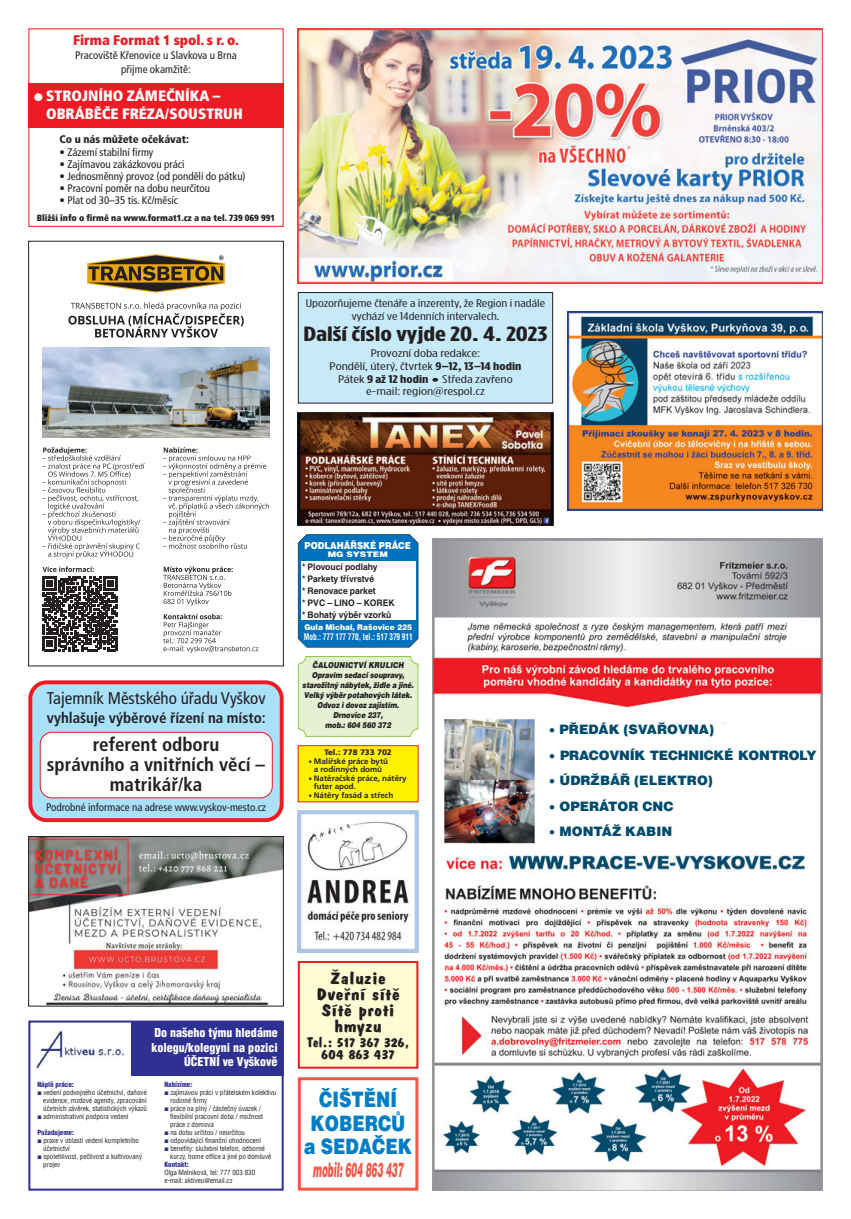
<style>
.page{position:relative;width:851px;height:1219px;background:#fff}
.page>*{position:absolute;margin:0;border:0;box-sizing:border-box;transform-origin:0 0}
.t1{font:900 21.3px/23.7px "Helvetica CE";color:#007dc5;text-align:center;scale:.8 1}
.t2{font:700 20.6px "Gotham Condensed";color:#231f20;scale:1.48 1}
.t3{font:900 20.1px "Helvetica CE";color:#f15847;scale:.44 1}
.t4{font:700 condensed 19px/20px "Frutiger CE";color:#231f20;text-align:center}
.t5{font:700 17px/15.8px "Dom Casual CE";color:#231f20;text-align:center;scale:1.23 1}
.t6{font:condensed 17px "Frutiger CE";color:#231f20}
.t7{font:900 condensed 15px/18px "Frutiger CE";color:#fff}
.t8{font:700 condensed 15px "Frutiger CE";color:#231f20}
.t9{font:900 condensed 14px "Frutiger CE";color:#ed1c24}
.t10{font:700 13.9px/11.8px "Dom Casual CE";color:#231f20;text-align:center;scale:1.1 1}
.t11{font:900 13px "Helvetica CE";color:#004b6c}
.t12{font:900 13px "Helvetica CE";letter-spacing:-.02em;color:#004b6c}
.t13{font:900 condensed 12px/14.4px "Helvetica CE";color:#fff;text-align:right}
.t14{font:11.1px/12.7px "Gotham Condensed";color:#231f20;text-align:center;scale:1.48 1}
.t15{font:11.1px/12.7px "Gotham Condensed";color:#231f20;text-align:center;scale:1.41 1}
.t16{font:condensed 11px/13.2px "Frutiger CE";color:#231f20;text-align:center}
.t17{font:900 condensed 11px "Frutiger CE";color:#231f20}
.t18{font:900 9.7px "Helvetica CE";color:#fff;scale:.88 1}
.t19{font:700 9px/12px "Helvetica CE";color:#231f20;scale:.95 1}
.t20{font:900 condensed 9px "Frutiger CE";color:#231f20}
.t21{font:700 condensed 9px "Helvetica CE";color:#fff;scale:.81 1}
.t22{font:italic 900 8.2px/10px "Helvetica CE";letter-spacing:-.01em;color:#231f20;text-align:center;scale:.83 1}
.t23{font:700 8px "Frutiger CE";color:#231f20}
.t24{font:900 8px "Frutiger CE";color:#231f20}
.t25{font:900 7.9px "Helvetica CE";color:#fff;scale:.95 1}
.t26{font:900 7.7px "Helvetica CE";color:#fff;scale:1.17 1}
.t27{font:condensed 7px/8px "Helvetica CE";color:#231f20}
.t28{font:900 condensed 7px "Helvetica CE";color:#2e3092}
.s1{font-weight:700}
.s2{font-family:"Lucida Grande"}
.s3{font-family:"Soleil Bk";font-weight:400}
.s4{font-family:"Soleil Bk";font-stretch:normal;color:#2e3092}
.s5{font-family:"Lucida Grande";font-weight:400}
</style>
<div class="page">
<div style="left:28px;top:83px;width:255px;height:45px;background:#ed1c24"></div>
<div style="left:28px;top:28px;width:255px;height:199px;border:1px solid #ed1c24"></div>
<div style="left:298px;top:293px;width:254px;height:110px;background:#c7eafb"></div>
<div style="left:298px;top:292px;width:255px;height:112px;border:1px solid #231f20"></div>
<img style="left:30px;top:838px;width:251px;height:166px">
<div style="left:28px;top:836px;width:255px;height:170px;border:1px solid #231f20"></div>
<div style="left:28px;top:1020px;width:255px;height:171px;border:2px solid #2e3092"></div>
<div style="left:131px;top:1022px;width:152px;height:54px;background:#2e3092"></div>
<img style="left:36px;top:1030px;width:89px;height:39px">
<img style="left:432px;top:539px;width:390px;height:652px">
<div style="left:548px;top:724px;width:268px;height:115px;background:#fff"></div>
<img style="left:567px;top:312px;width:255px;height:198px">
<img style="left:298px;top:28px;width:524px;height:255px">
<img style="left:298px;top:412px;width:255px;height:114px">
<svg style="left:298px;top:534px;width:120px;height:113px;background:#0874bb"></svg>
<div style="left:301px;top:561px;width:114px;height:59px;background:#fff"></div>
<div style="left:298px;top:656px;width:120px;height:81px;background:#e5f0d4"></div>
<img style="left:298px;top:811px;width:120px;height:141px">
<div style="left:298px;top:746px;width:120px;height:56px;background:#fff200"></div>
<div style="left:298px;top:745px;width:120px;height:57px;border:1px solid #ed1c24"></div>
<div style="left:298px;top:1077px;width:120px;height:114px;border:3px solid #f15847"></div>
<svg style="left:28px;top:680px;width:255px;height:142px"></svg>
<div style="left:300px;top:963px;width:116px;height:104px;background:#fffcd5"></div>
<div style="left:298px;top:961px;width:120px;height:108px;border:2px solid #ed1c24"></div>
<svg style="left:43px;top:447px;width:102px;height:111px"></svg>
<svg style="left:68px;top:302px;width:176px;height:36px"></svg>
<svg style="left:163px;top:447px;width:106px;height:102px"></svg>
<svg style="left:163px;top:566px;width:70px;height:40px"></svg>
<svg style="left:163px;top:614px;width:95px;height:39px"></svg>
<img style="left:43px;top:347px;width:226px;height:90px">
<svg style="left:87px;top:254px;width:138px;height:39px"></svg>
<svg style="left:43px;top:566px;width:74px;height:85px"></svg>
<div style="left:28px;top:241px;width:255px;height:425px;border:1px solid #231f20"></div>
<h3 class="t9" style="left:73px;top:33px;width:167px">Firma Format 1 spol. s r. o.</h3>
<h3 class="t16" style="left:75px;top:50px;width:163px">Pracoviště Křenovice u Slavkova u Brna přijme okamžitě:</h3>
<h3 class="t7" style="left:46px;top:88px;width:198px;text-indent:-12px">● STROJNÍHO ZÁMEČNÍKA –<br>OBRÁBĚČE FRÉZA/SOUSTRUH</h3>
<h3 class="t17" style="left:60px;top:134px;width:131px">Co u nás můžete očekávat:</h3>
<h3 class="t16" style="left:60px;top:146px;width:95px">• Zázemí stabilní firmy</h3>
<h3 class="t16" style="left:60px;top:158px;width:126px">• Zajímavou zakázkovou práci</h3>
<h3 class="t16" style="left:60px;top:171px;width:188px">• Jednosměnný provoz (od pondělí do pátku)</h3>
<h3 class="t16" style="left:60px;top:183px;width:152px">• Pracovní poměr na dobu neurčitou</h3>
<h3 class="t16" style="left:60px;top:195px;width:120px">• Plat od 30–35 tis. Kč/měsíc</h3>
<p class="t20" style="left:37px;top:214px;width:240px">Bližší info o firmě na www.format1.cz a na tel. 739 069 991</p>
<h3 class="t15" style="left:306px;top:297px;width:171px">Upozorňujeme čtenáře a inzerenty, že Region i nadále vychází ve 14denních intervalech.</h3>
<h2 class="t2" style="left:303px;top:322px;width:166px">Další číslo vyjde 20. 4. 2023</h2>
<h3 class="t14" style="left:329px;top:348px;width:131px">Provozní doba redakce:<br>Pondělí, úterý, čtvrtek <span class="s1">9–12, 13–14 hodin<br></span>Pátek<span class="s1">9 až 12 hodin</span> <span class="s2">•</span> Středa zavřeno e-mail: region@respol.cz</h3>
<h3 class="t6" style="left:47px;top:691px;width:220px">Tajemník Městského úřadu Vyškov</h3>
<h3 class="t8" style="left:47px;top:711px;width:220px">vyhlašuje výběrové řízení na místo:</h3>
<h3 class="t4" style="left:47px;top:735px;width:220px">referent odboru<br>správního a vnitřních věcí – matrikář/ka</h3>
<h3 class="t16" style="left:46px;top:802px;width:221px">Podrobné informace na adrese www.vyskov-mesto.cz</h3>
<h3 class="t18" style="left:304px;top:541px;width:122px">PODLAHÁŘSKÉ PRÁCE</h3>
<p class="t26" style="left:328px;top:551px;width:53px">MG SYSTEM</p>
<p class="t19" style="left:302px;top:562px;width:99px">* Plovoucí podlahy<br>* Parkety třívrstvé<br>* Renovace parket<br>* PVC – LINO – KOREK * Bohatý výběr vzorků</p>
<p class="t25" style="left:304px;top:623px;width:115px">Gula Michal, Rašovice 225</p>
<p class="t21" style="left:303px;top:632px;width:136px">Mob.: 777 177 770, tel.: 517 379 911</p>
<p class="t22" style="left:302px;top:660px;width:137px">ČALOUNICTVÍ KRULICH<br>Opravím sedací soupravy, starožitný nábytek, židle a jiné.<br>Velký výběr potahových látek.<br>Odvoz i dovoz zajistím.<br>Drnovice 237,<br>mob.: 604 560 372</p>
<p class="t24" style="left:324px;top:748px;width:69px">Tel.: 778 733 702</p>
<p class="t23" style="left:309px;top:757px;width:81px"><span class="s3">G</span> Malířské práce bytů</p>
<p class="t23" style="left:314px;top:765px;width:70px">a rodinných domů</p>
<p class="t23" style="left:309px;top:774px;width:99px"><span class="s3">G</span> Natěračské práce, nátěry</p>
<p class="t23" style="left:314px;top:782px;width:44px">futer apod.</p>
<p class="t23" style="left:309px;top:791px;width:86px"><span class="s3">G</span> Nátěry fasád a střech</p>
<h3 class="t13" style="left:152px;top:1026px;width:127px">Do našeho týmu hledáme kolegu/kolegyni na pozici<br>ÚČETNÍ ve Vyškově</h3>
<p class="t28" style="left:37px;top:1081px;width:38px">Náplň práce:</p>
<p class="t27" style="left:37px;top:1089px;width:111px"><span class="s4">S</span> vedení podvojného účetnictví, daňové</p>
<p class="t27" style="left:43px;top:1097px;width:105px">evidence, mzdové agendy, zpracování</p>
<p class="t27" style="left:43px;top:1105px;width:105px">účetních závěrek, statistických výkazů</p>
<p class="t27" style="left:37px;top:1113px;width:93px"><span class="s4">S</span> administrativní podpora vedení</p>
<p class="t28" style="left:37px;top:1129px;width:38px">Požadujeme:</p>
<p class="t27" style="left:37px;top:1137px;width:103px"><span class="s4">S</span> praxe v oblasti vedení kompletního</p>
<p class="t27" style="left:43px;top:1145px;width:28px">účetnictví</p>
<p class="t27" style="left:37px;top:1153px;width:106px"><span class="s4">S</span> spolehlivost, pečlivost a kultivovaný</p>
<p class="t27" style="left:43px;top:1161px;width:19px">projev</p>
<p class="t28" style="left:164px;top:1081px;width:29px">Nabízíme:</p>
<p class="t27" style="left:164px;top:1089px;width:114px"><span class="s4">S</span> zajímavou práci v přátelském kolektivu</p>
<p class="t27" style="left:170px;top:1097px;width:39px">rodinné firmy</p>
<p class="t27" style="left:164px;top:1105px;width:98px"><span class="s4">S</span> práce na plný / částečný úvazek /</p>
<p class="t27" style="left:170px;top:1113px;width:94px">flexibilní pracovní doba / možnost</p>
<p class="t27" style="left:170px;top:1121px;width:45px">práce z domova</p>
<p class="t27" style="left:164px;top:1129px;width:82px"><span class="s4">S</span> na dobu určitou / neurčitou</p>
<p class="t27" style="left:164px;top:1137px;width:98px"><span class="s4">S</span> odpovídající finanční ohodnocení</p>
<p class="t27" style="left:164px;top:1145px;width:102px"><span class="s4">S</span> benefity: služební telefon, odborné</p>
<p class="t27" style="left:170px;top:1153px;width:103px">kurzy, home office a jiné po domluvě</p>
<p class="t28" style="left:164px;top:1161px;width:26px">Kontakt:</p>
<p class="t27" style="left:164px;top:1169px;width:92px">Olga Melniková, tel: 777 003 830 e-mail: aktiveu@email.cz</p>
<h3 class="t5" style="left:316px;top:972px;width:69px">Žaluzie<br>Dveřní sítě<br>Sítě proti hmyzu</h3>
<h3 class="t10" style="left:307px;top:1038px;width:95px">Tel.: 517 367 326,<br>604 863 437</h3>
<h1 class="t1" style="left:304px;top:1088px;width:136px">ČIŠTĚNÍ<br>KOBERCŮ a SEDAČEK</h1>
<h3 class="t3" style="left:313px;top:1160px;width:210px">mobil: 604 863 437</h3>
<h3 class="t11" style="left:548px;top:724px;width:167px"><span class="s5">•</span> PŘEDÁK (SVAŘOVNA)</h3>
<h3 class="t12" style="left:548px;top:749px;width:269px"><span class="s5">•</span> PRACOVNÍK TECHNICKÉ KONTROLY</h3>
<h3 class="t11" style="left:548px;top:774px;width:166px"><span class="s5">•</span> ÚDRŽBÁŘ (ELEKTRO)</h3>
<h3 class="t11" style="left:548px;top:800px;width:126px"><span class="s5">•</span> OPERÁTOR CNC</h3>
<h3 class="t11" style="left:548px;top:825px;width:125px"><span class="s5">•</span> MONTÁŽ KABIN</h3>
</div>
